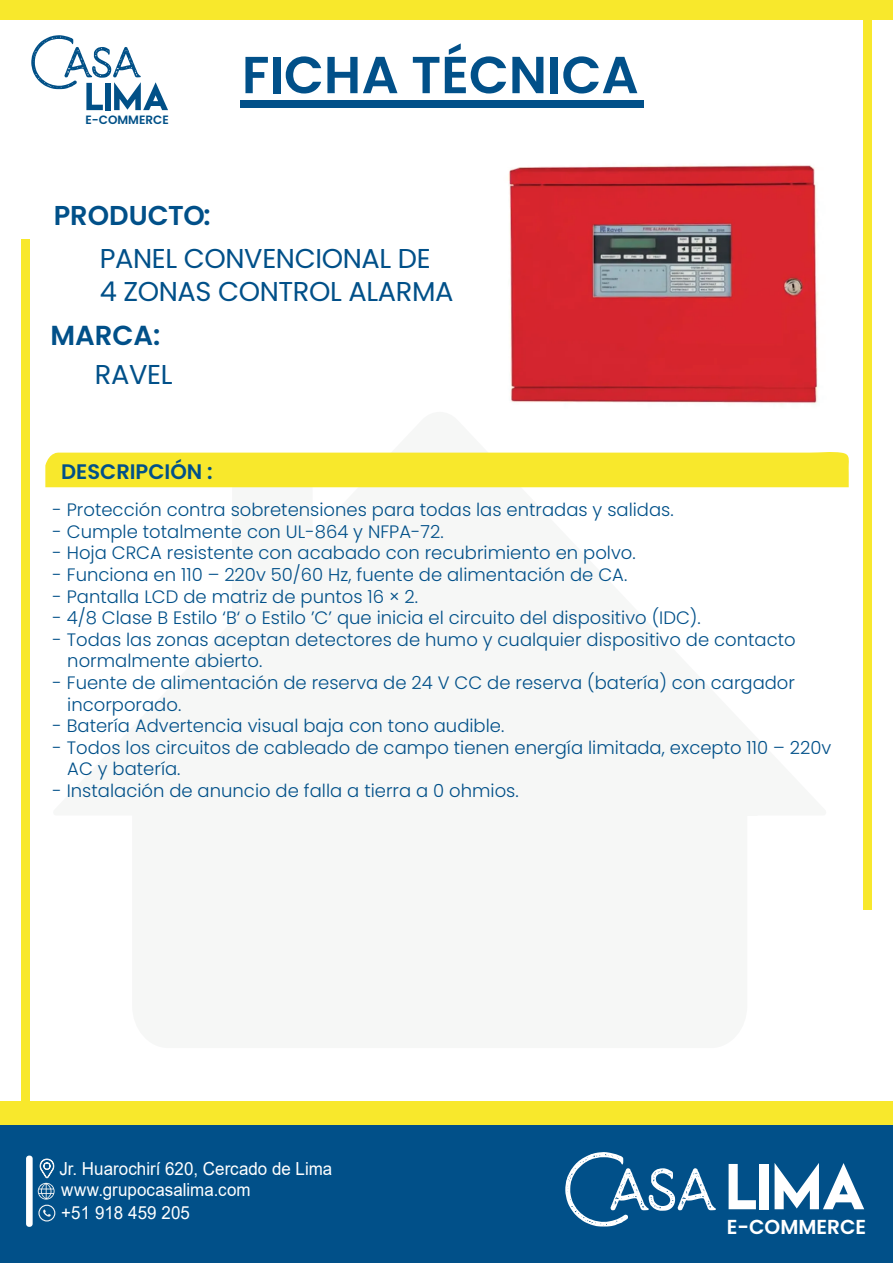
<style>
.page{position:relative;width:893px;height:1263px;background:#fff}
.page>*{position:absolute;margin:0;border:0;box-sizing:border-box;transform-origin:0 0}
.t1{font:600 52.05px "Poppins";color:#015089}
.t2{font:600 27.45px "Poppins";color:#015089}
.t3{font:27.3px/32.7px "Poppins";letter-spacing:-.015em;color:#015089}
.t4{font:600 27.3px "Poppins";color:#015089}
.t5{font:600 21px "Poppins";color:#015089}
.t6{font:600 20.25px "Poppins";color:#fff}
.t7{font:300 18px/21.6px "Poppins";color:#015089}
.t8{font:18px/20.7px "Arial";color:#fff;scale:.94 1}
.t9{font:600 12px "Poppins";color:#015087}
</style>
<div class="page">
<div style="left:0;top:1101px;width:893px;height:161px;background:#f8e82c"></div>
<div style="left:0;top:0;width:893px;height:20px;background:#f8e82c"></div>
<div style="left:864px;top:0;width:8px;height:909px;background:#f8e82c"></div>
<div style="left:22px;top:240px;width:8px;height:950px;background:#f8e82c"></div>
<div style="left:0;top:1125px;width:893px;height:138px;background:#015089"></div>
<svg style="left:43px;top:1209px;width:8px;height:8px"></svg>
<div style="left:38px;top:1205px;width:17px;height:16px;border:1px solid #f2f3f4;border-radius:50%"></div>
<svg style="left:729px;top:1164px;width:27px;height:45px"></svg>
<div style="left:760px;top:1164px;width:9px;height:45px;background:#fff"></div>
<svg style="left:775px;top:1163px;width:89px;height:46px"></svg>
<svg style="left:565px;top:1152px;width:151px;height:74px"></svg>
<div style="left:26px;top:1155px;width:7px;height:72px;background:#fff;border-radius:3px"></div>
<svg style="left:38px;top:1158px;width:17px;height:41px"></svg>
<div style="left:240px;top:100px;width:404px;height:7px;background:#015089"></div>
<svg style="left:31px;top:35px;width:137px;height:75px"></svg>
<div style="left:45px;top:452px;width:804px;height:35px;background:#f8e82c"></div>
<img style="left:508px;top:165px;width:310px;height:239px">
<p class="t9" style="left:86px;top:113px;width:85px">E-COMMERCE</p>
<h3 class="t4" style="left:54px;top:199px;width:158px">PRODUCTO:</h3>
<h1 class="t1" style="left:242px;top:45px;width:398px">FICHA TÉCNICA</h1>
<h3 class="t3" style="left:100px;top:242px;width:355px">PANEL CONVENCIONAL DE<br>4 ZONAS CONTROL ALARMA</h3>
<h2 class="t2" style="left:50px;top:319px;width:112px">MARCA:</h2>
<h3 class="t3" style="left:95px;top:358px;width:79px">RAVEL</h3>
<p class="t5" style="left:61px;top:460px;width:153px">DESCRIPCIÓN :</p>
<p class="t7" style="left:53px;top:499px;width:623px">- Protección contra sobretensiones para todas las entradas y salidas.</p>
<p class="t7" style="left:53px;top:521px;width:393px">- Cumple totalmente con UL-864 y NFPA-72.</p>
<p class="t7" style="left:53px;top:542px;width:585px">- Hoja CRCA resistente con acabado con recubrimiento en polvo.</p>
<p class="t7" style="left:53px;top:564px;width:576px">- Funciona en 110 – 220v 50/60 Hz, fuente de alimentación de CA.</p>
<p class="t7" style="left:53px;top:585px;width:367px">- Pantalla LCD de matriz de puntos 16 × 2.</p>
<p class="t7" style="left:53px;top:607px;width:650px">- 4/8 Clase B Estilo ‘B‘ o Estilo ’C’ que inicia el circuito del dispositivo (IDC).</p>
<p class="t7" style="left:67px;top:629px;width:730px;text-indent:-15px">- Todas las zonas aceptan detectores de humo y cualquier dispositivo de contacto normalmente abierto.</p>
<p class="t7" style="left:67px;top:672px;width:729px;text-indent:-15px">- Fuente de alimentación de reserva de 24 V CC de reserva (batería) con cargador incorporado.</p>
<p class="t7" style="left:53px;top:715px;width:453px">- Batería Advertencia visual baja con tono audible.</p>
<p class="t7" style="left:67px;top:737px;width:765px;text-indent:-15px">- Todos los circuitos de cableado de campo tienen energía limitada, excepto 110 – 220v<br>AC y batería.</p>
<p class="t7" style="left:53px;top:780px;width:468px">- Instalación de anuncio de falla a tierra a 0 ohmios.</p>
<p class="t8" style="left:59px;top:1158px;width:292px">Jr. Huarochirí 620, Cercado de Lima www.grupocasalima.com</p>
<p class="t8" style="left:61px;top:1202px;width:138px">+51 918 459 205</p>
<p class="t6" style="left:727px;top:1215px;width:141px">E-COMMERCE</p>
</div>
